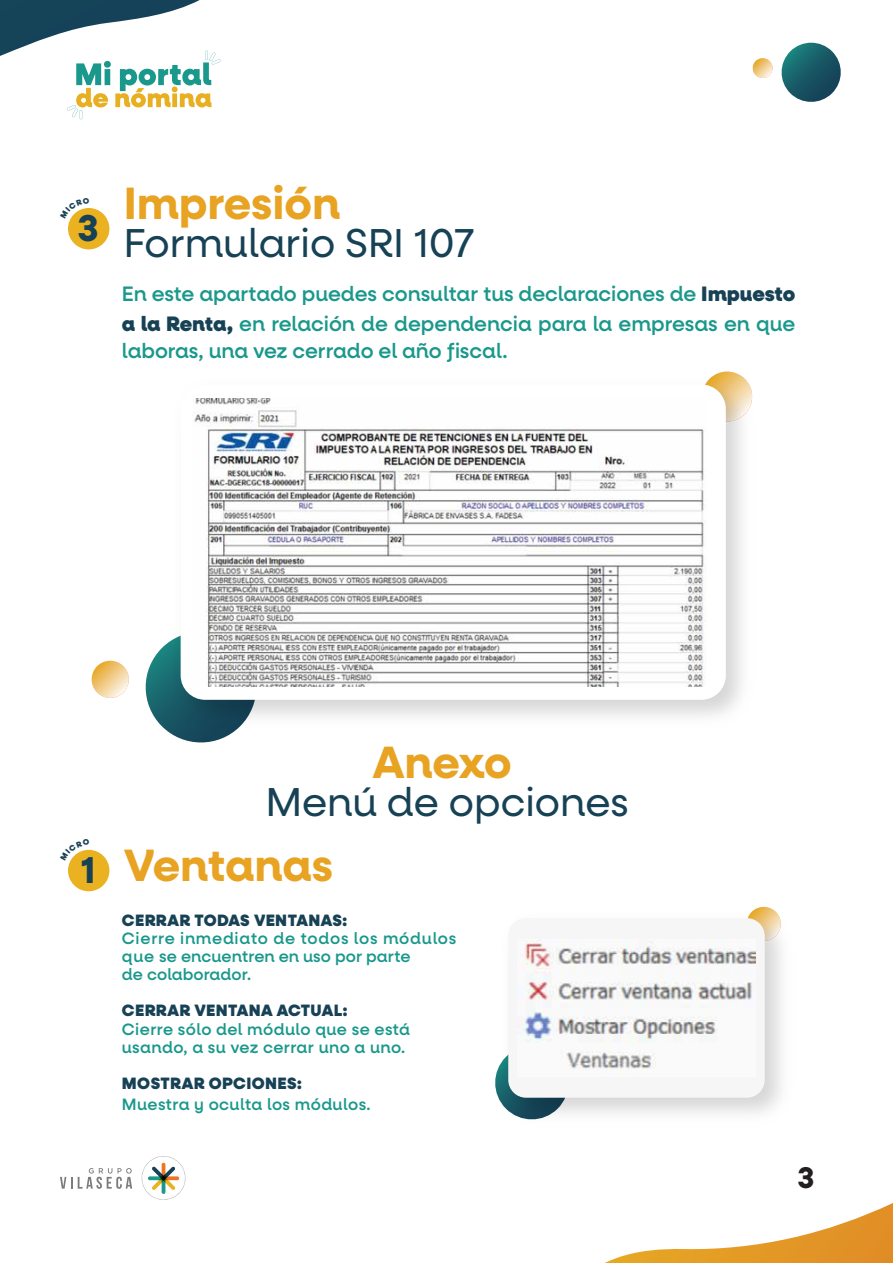
<style>
.page{position:relative;width:893px;height:1263px;background:#fff}
.page>*{position:absolute;margin:0;border:0;box-sizing:border-box;transform-origin:0 0}
.t1{font:700 45.45px "Neulis Alt";color:#e8a323}
.t2{font:40.5px "Neulis Alt";color:#174155}
.t3{font:700 37.5px "Neulis Alt";color:#174155}
.t4{font:700 30px "Neulis Alt";color:#231f20}
.t5{font:500 21px/30.2px "Neulis Alt";color:#19988b}
.t6{font:500 16.5px/18.1px "Neulis Alt";letter-spacing:.025em;color:#19988b}
.t7{font:900 16.5px "Neulis Alt";letter-spacing:.025em;color:#174155}
.s1{font-weight:900;color:#174155}
.s2{font-size:37.5px;color:#174155}
</style>
<div class="page">
<svg style="left:140px;top:1154px;width:47px;height:48px"></svg>
<svg style="left:142px;top:1156px;width:43px;height:44px"></svg>
<svg style="left:60px;top:1168px;width:72px;height:21px"></svg>
<svg style="left:752px;top:58px;width:21px;height:20px"></svg>
<svg style="left:781px;top:43px;width:60px;height:59px"></svg>
<svg style="left:91px;top:661px;width:38px;height:37px"></svg>
<svg style="left:145px;top:642px;width:87px;height:101px"></svg>
<svg style="left:605px;top:1203px;width:288px;height:60px"></svg>
<div style="left:68px;top:208px;width:41px;height:41px;background:#eab120;border-radius:50%"></div>
<div style="left:68px;top:850px;width:41px;height:41px;background:#eab120;border-radius:50%"></div>
<img style="left:169px;top:372px;width:584px;height:361px">
<div style="left:181px;top:384px;width:545px;height:316px;background:#fff;border-radius:24px"></div>
<img style="left:194px;top:398px;width:512px;height:288px">
<img style="left:496px;top:906px;width:285px;height:214px">
<div style="left:508px;top:918px;width:257px;height:180px;background:#f6f6f6;border-radius:18px"></div>
<img style="left:522px;top:940px;width:233px;height:129px">
<svg style="left:0;top:0;width:221px;height:119px"></svg>
<svg style="left:70px;top:208px;width:17px;height:11px"></svg>
<svg style="left:70px;top:849px;width:19px;height:12px"></svg>
<h3 class="t3" style="left:78px;top:206px;width:23px">3</h3>
<h1 class="t1" style="left:124px;top:177px;width:218px">Impresión</h1>
<h2 class="t2" style="left:124px;top:220px;width:352px">Formulario SRI 107</h2>
<p class="t5" style="left:122px;top:279px;width:675px">En este apartado puedes consultar tus declaraciones de <span class="s1">Impuesto a la Renta,</span> en relación de dependencia para la empresas en que</p>
<p class="t5" style="left:122px;top:336px;width:387px">laboras, una vez cerrado el año fiscal.</p>
<h1 class="t1" style="left:373px;top:735px;width:140px">Anexo</h1>
<h2 class="t2" style="left:266px;top:779px;width:364px">Menú de opciones</h2>
<h1 class="t1" style="left:81px;top:838px;width:254px"><span class="s2">1</span> Ventanas</h1>
<p class="t7" style="left:122px;top:910px;width:227px">CERRAR TODAS VENTANAS:</p>
<p class="t6" style="left:122px;top:929px;width:336px">Cierre inmediato de todos los módulos que se encuentren en uso por parte<br>de colaborador.</p>
<p class="t7" style="left:122px;top:1001px;width:227px">CERRAR VENTANA ACTUAL:</p>
<p class="t6" style="left:122px;top:1020px;width:290px">Cierre sólo del módulo que se está usando, a su vez cerrar uno a uno.</p>
<p class="t7" style="left:122px;top:1073px;width:181px">MOSTRAR OPCIONES:</p>
<p class="t6" style="left:122px;top:1095px;width:250px">Muestra y oculta los módulos.</p>
<h3 class="t4" style="left:797px;top:1159px;width:18px">3</h3>
</div>
